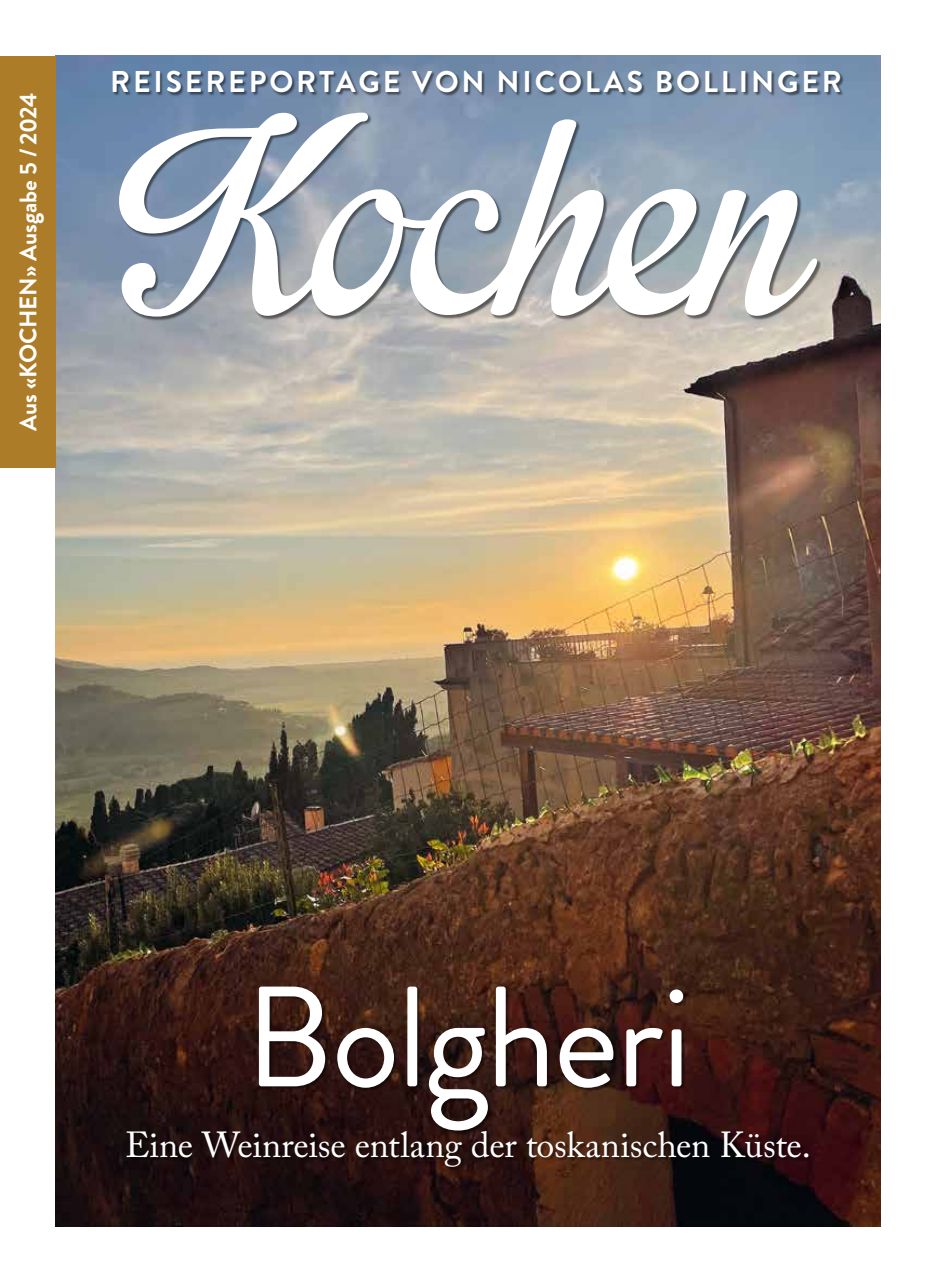
<style>
.page{position:relative;width:936px;height:1263px;background:#fff}
.page>*{position:absolute;margin:0;border:0;box-sizing:border-box;transform-origin:0 0}
.t1{font:142.5px "Brandon Grotesque";letter-spacing:-.02em;color:#fff}
.t2{font:36px "Adobe Caslon Pro";letter-spacing:-.01em;color:#fff}
.t3{font:700 30px "Brandon Grotesque";letter-spacing:.095em;color:#fff}
.t4{font:700 24px "Brandon Grotesque";letter-spacing:-.01em;color:#fff}
</style>
<div class="page">
<img style="left:55px;top:56px;width:825px;height:1171px">
<div style="left:119px;top:113px;width:702px;height:207px;background:#000;opacity:.5"></div>
<svg style="left:118px;top:112px;width:250px;height:205px"></svg>
<svg style="left:310px;top:119px;width:507px;height:197px"></svg>
<div style="left:0;top:56px;width:55px;height:412px;background:#ad7c28"></div>
<div style="left:113px;top:71px;width:731px;height:26px;background:#000;opacity:.5"></div>
<svg style="left:122px;top:280px;width:13px;height:8px"></svg>
<div style="left:127px;top:986px;width:684px;height:185px;background:#000;opacity:.5"></div>
<p class="t4" style="left:12px;top:431px;width:341px;rotate:-90deg">Aus «KOCHEN» Ausgabe 5 /2024</p>
<p class="t3" style="left:110px;top:61px;width:733px">REISEREPORTAGE VON NICOLAS BOLLINGER</p>
<h1 class="t1" style="left:244px;top:939px;width:448px">Bolgheri</h1>
<p class="t2" style="left:125px;top:1123px;width:687px">Eine Weinreise entlang der toskanischen Küste.</p>
</div>
